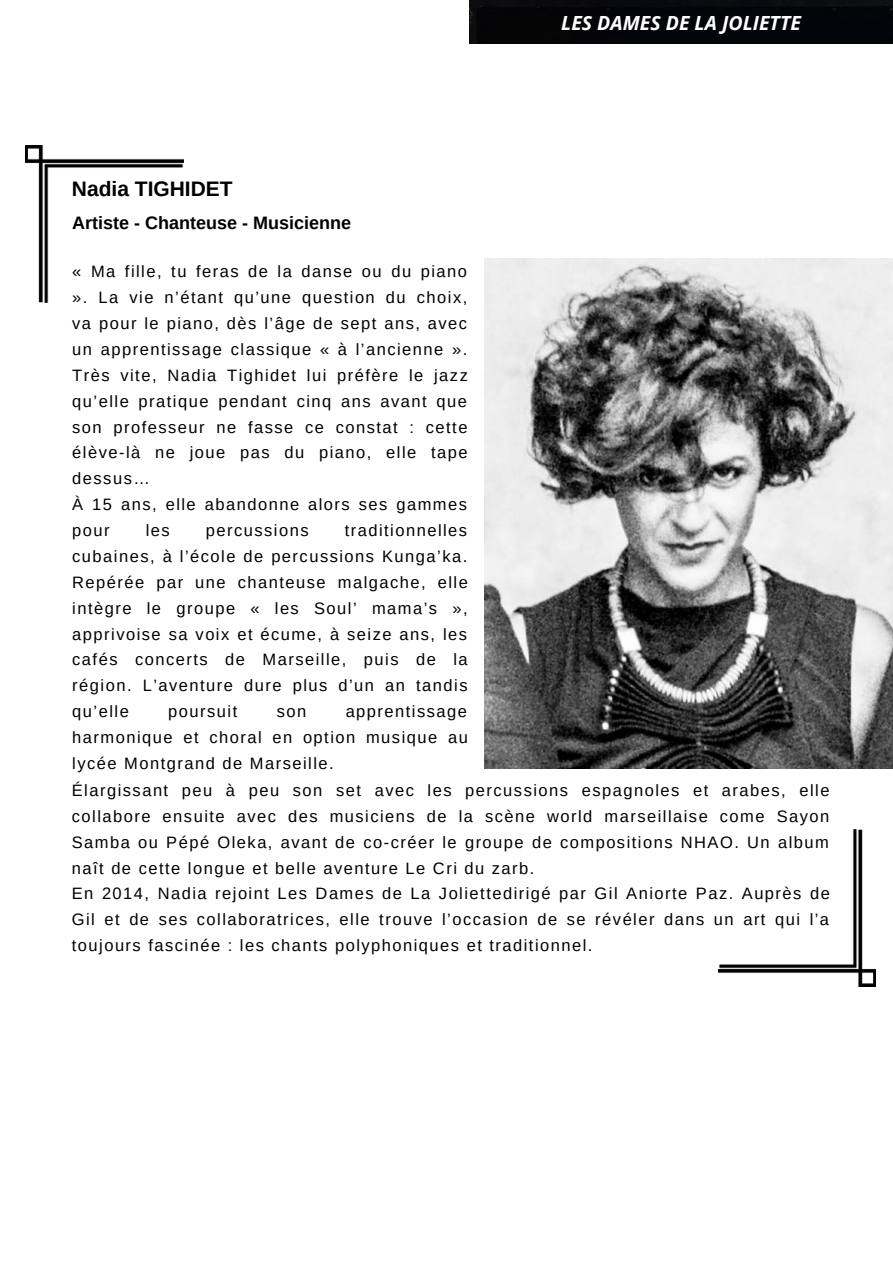
<style>
.page{position:relative;width:893px;height:1264px;background:#fff}
.page>*{position:absolute;margin:0;border:0;box-sizing:border-box;transform-origin:0 0}
.t1{font:700 21px "Arimo";color:#000}
.t2{font:italic 700 19.5px "Open Sans";color:#fff}
.t3{font:700 18px "Arimo";color:#000}
.t4{font:16.5px/25.8px "Arimo";letter-spacing:.09em;color:#000}
</style>
<div class="page">
<img style="left:26px;top:145px;width:157px;height:158px">
<div style="left:469px;top:0;width:423px;height:44px;background:#050509"></div>
<img style="left:485px;top:258px;width:407px;height:511px">
<img style="left:718px;top:829px;width:157px;height:157px">
<p class="t1" style="left:72px;top:175px;width:162px">Nadia TIGHIDET</p>
<p class="t3" style="left:72px;top:210px;width:280px">Artiste - Chanteuse - Musicienne</p>
<p class="t4" style="left:72px;top:259px;width:397px">« Ma fille, tu feras de la danse ou du piano ». La vie n’étant qu’une question du choix, va pour le piano, dès l’âge de sept ans, avec un apprentissage classique « à l’ancienne ».<br>Très vite, Nadia Tighidet lui préfère le jazz qu’elle pratique pendant cinq ans avant que son professeur ne fasse ce constat : cette élève-là ne joue pas du piano, elle tape dessus…<br>À 15 ans, elle abandonne alors ses gammes pour</p>
<p class="t4" style="left:72px;top:517px;width:397px;text-align:justify;text-indent:272px">traditionnelles cubaines, à l’école de percussions Kunga’ka.<br>Repérée par une chanteuse malgache, elle intègre le groupe « les Soul’ mama’s », apprivoise sa voix et écume, à seize ans, les cafés concerts de Marseille, puis de la région. L’aventure dure plus d’un an tandis qu’elle</p>
<p class="t4" style="left:146px;top:517px;width:26px">les</p>
<p class="t4" style="left:206px;top:517px;width:104px">percussions</p>
<p class="t4" style="left:72px;top:698px;width:397px;text-align:justify;text-indent:273px">apprentissage harmonique et choral en option musique au lycée Montgrand de Marseille.</p>
<p class="t4" style="left:168px;top:698px;width:71px">poursuit</p>
<p class="t4" style="left:277px;top:698px;width:31px">son</p>
<p class="t2" style="left:561px;top:9px;width:241px">LES DAMES DE LA JOLIETTE</p>
<p class="t4" style="left:72px;top:777px;width:759px">Élargissant peu à peu son set avec les percussions espagnoles et arabes, elle collabore ensuite avec des musiciens de la scène world marseillaise come Sayon Samba ou Pépé Oleka, avant de co-créer le groupe de compositions NHAO. Un album naît de cette longue et belle aventure Le Cri du zarb.<br>En 2014, Nadia rejoint Les Dames de La Joliettedirigé par Gil Aniorte Paz. Auprès de Gil et de ses collaboratrices, elle trouve l’occasion de se révéler dans un art qui l’a toujours fascinée : les chants polyphoniques et traditionnel.</p>
</div>
